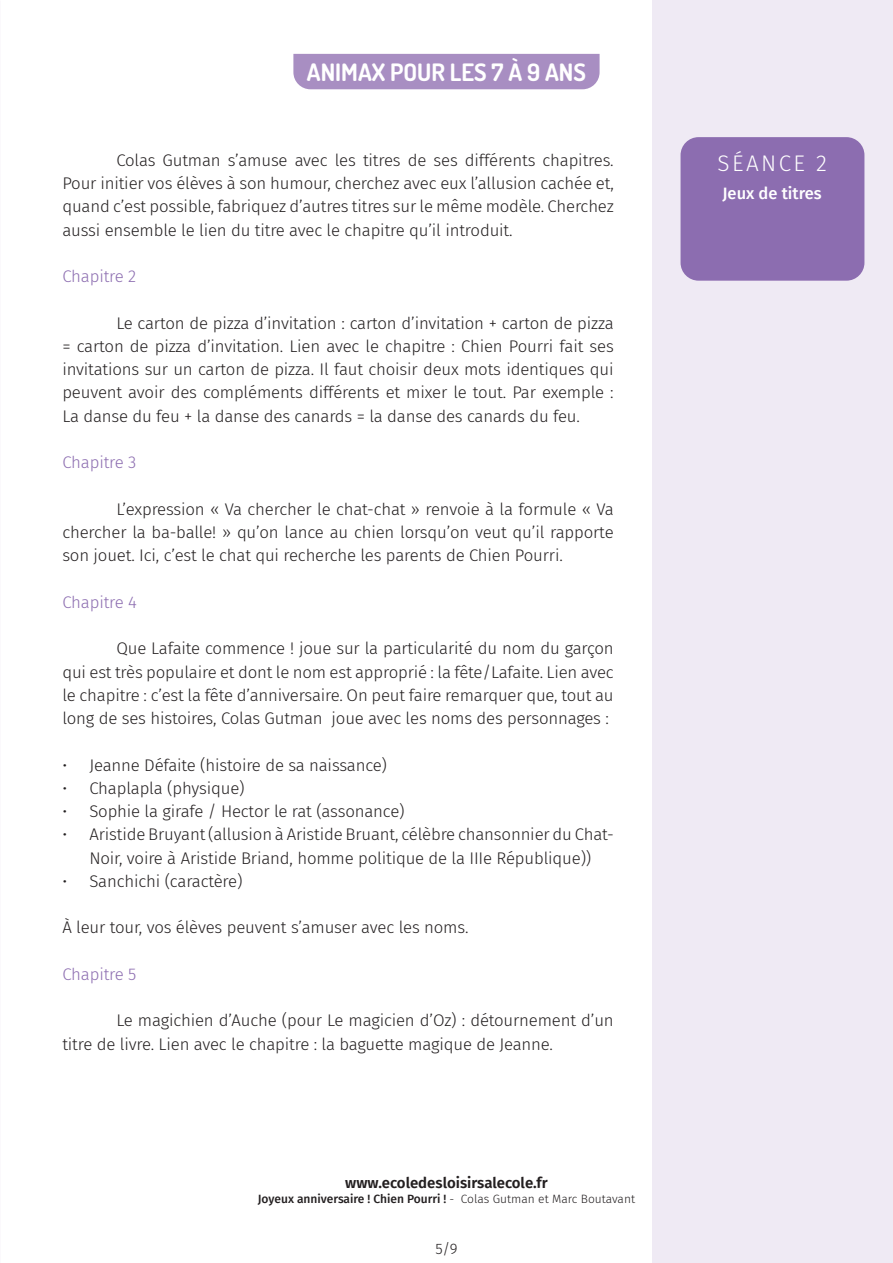
<style>
.page{position:relative;width:893px;height:1263px;background:#fff}
.page>*{position:absolute;margin:0;border:0;box-sizing:border-box;transform-origin:0 0}
.t1{font:700 24px "Dosis";color:#fff}
.t2{font:300 22.5px "Fira Sans";letter-spacing:.11em;color:#fff}
.TC{font:300 16.8px/23.2px "Fira Sans";letter-spacing:-.01em;color:#231f20;text-align:justify}
.TC-2{font:300 16.8px "Fira Sans";letter-spacing:-.01em;color:#8c6db0}
.t3{font:500 16.5px "Fira Sans";color:#fff}
.t4{font:600 15px "Fira Sans";color:#231f20}
.t5{font:300 15px "Fira Sans";color:#231f20}
.t6{font:500 12px "Fira Sans";color:#231f20}
.s1{font-weight:300}
</style>
<div class="page">
<div style="left:652px;top:0;width:241px;height:1263px;background:#efeaf4"></div>
<div style="left:293px;top:54px;width:307px;height:35px;background:#a88ec2"></div>
<div style="left:680px;top:137px;width:184px;height:144px;background:#8c6db0;border-radius:18px"></div>
<p class="t1" style="left:307px;top:57px;width:280px">ANIMAX POUR LES 7 À 9 ANS</p>
<p class="TC" style="left:62px;top:148px;width:553px;text-indent:54px">Colas Gutman s’amuse avec les titres de ses différents chapitres.<br>Pour initier vos élèves à son humour, cherchez avec eux l’allusion cachée et, quand c’est possible, fabriquez d’autres titres sur le même modèle. Cherchez aussi ensemble le lien du titre avec le chapitre qu’il introduit.</p>
<p class="TC-2" style="left:62px;top:264px;width:75px">Chapitre 2</p>
<p class="TC" style="left:62px;top:311px;width:553px;text-indent:54px">Le carton de pizza d’invitation : carton d’invitation + carton de pizza = carton de pizza d’invitation. Lien avec le chapitre : Chien Pourri fait ses invitations sur un carton de pizza. Il faut choisir deux mots identiques qui peuvent avoir des compléments différents et mixer le tout. Par exemple :</p>
<p class="TC" style="left:62px;top:404px;width:519px">La danse du feu + la danse des canards = la danse des canards du feu.</p>
<p class="TC-2" style="left:62px;top:450px;width:76px">Chapitre 3</p>
<p class="TC" style="left:62px;top:497px;width:553px;text-indent:54px">L’expression « Va chercher le chat-chat » renvoie à la formule « Va chercher la ba-balle! » qu’on lance au chien lorsqu’on veut qu’il rapporte son jouet. Ici, c’est le chat qui recherche les parents de Chien Pourri.</p>
<p class="TC-2" style="left:62px;top:590px;width:76px">Chapitre 4</p>
<p class="TC" style="left:62px;top:637px;width:553px;text-indent:54px">Que Lafaite commence ! joue sur la particularité du nom du garçon qui est très populaire et dont le nom est approprié : la fête/Lafaite. Lien avec le chapitre : c’est la fête d’anniversaire. On peut faire remarquer que, tout au long de ses histoires, Colas Gutman joue avec les noms des personnages :</p>
<p class="TC" style="left:62px;top:753px;width:326px">• Jeanne Défaite (histoire de sa naissance)</p>
<p class="TC" style="left:62px;top:776px;width:184px">• Chaplapla (physique)</p>
<p class="TC" style="left:62px;top:799px;width:344px">• Sophie la girafe / Hector le rat (assonance)</p>
<p class="TC" style="left:62px;top:823px;width:553px;text-align:center">• Aristide Bruyant (allusion à Aristide Bruant, célèbre chansonnier du Chat-<br>Noir, voire à Aristide Briand, homme politique de la IIIe République))</p>
<p class="TC" style="left:62px;top:869px;width:182px">• Sanchichi (caractère)</p>
<p class="TC" style="left:62px;top:916px;width:408px">À leur tour, vos élèves peuvent s’amuser avec les noms.</p>
<p class="TC-2" style="left:62px;top:962px;width:76px">Chapitre 5</p>
<p class="TC" style="left:62px;top:1009px;width:553px;text-indent:54px">Le magichien d’Auche (pour Le magicien d’Oz) : détournement d’un titre de livre. Lien avec le chapitre : la baguette magique de Jeanne.</p>
<p class="t4" style="left:345px;top:1171px;width:204px">www.ecoledesloisirsalecole.fr</p>
<p class="t6" style="left:258px;top:1189px;width:379px">Joyeux anniversaire ! Chien Pourri ! <span class="s1">- Colas Gutman et Marc Boutavant</span></p>
<p class="t5" style="left:435px;top:1238px;width:23px">5/9</p>
<p class="t2" style="left:717px;top:147px;width:111px">SÉANCE 2</p>
<p class="t3" style="left:722px;top:180px;width:101px">Jeux de titres</p>
</div>
